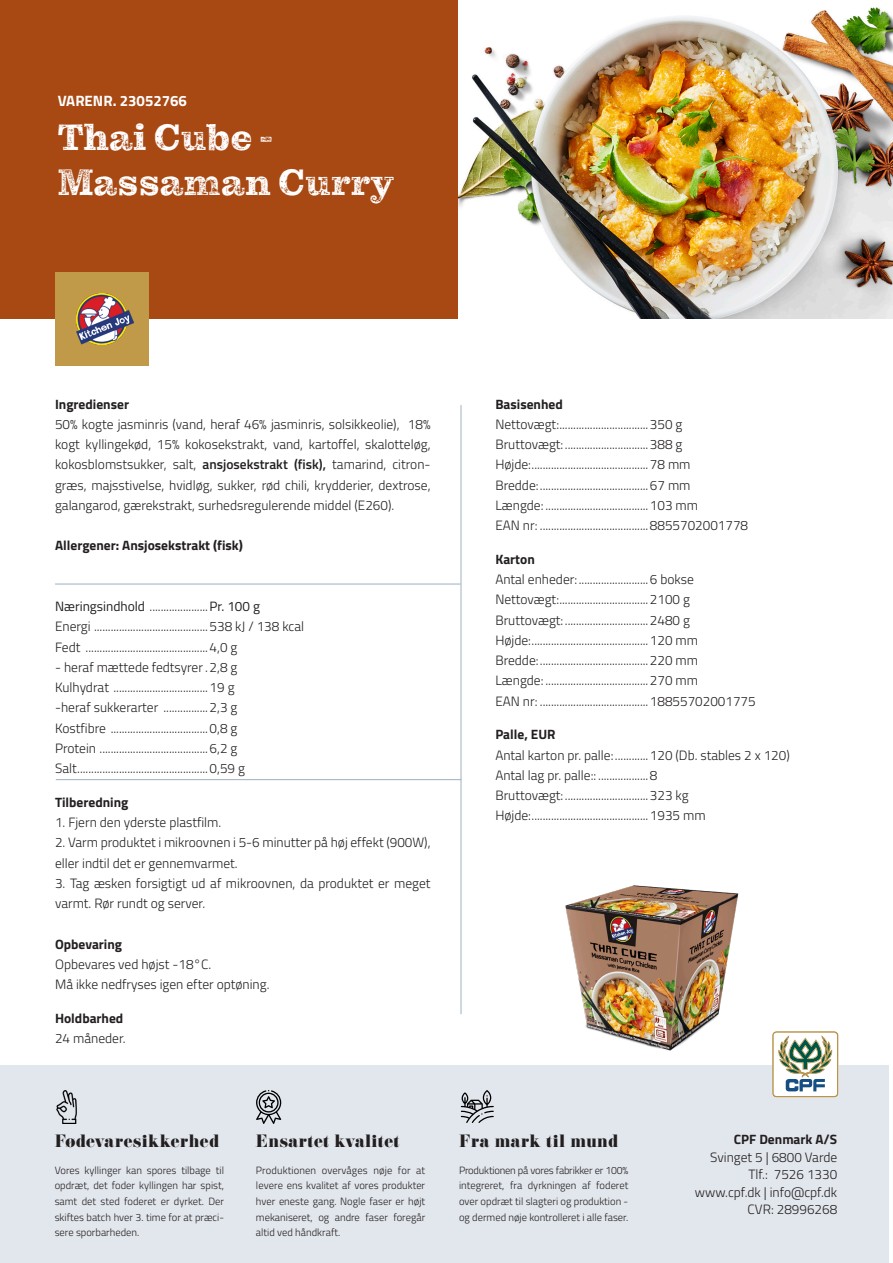
<style>
.page{position:relative;width:893px;height:1263px;background:#fff}
.page>*{position:absolute;margin:0;border:0;box-sizing:border-box;transform-origin:0 0}
.t1{font:37.5px "Pulpo Rust 75";color:#fff}
.Grundlæggende_afsnit{font:15.6px "Eloquent JF Pro";letter-spacing:.03em;color:#231f20}
.t2{font:700 15px "Titillium Web";color:#fff}
.t3{font:300 13.5px/20.2px "Titillium Web";color:#231f20}
.t4{font:700 13.5px "Titillium Web";color:#231f20}
.t5{font:13.5px "Titillium Web";color:#231f20}
.Grundlæggende_afsnit-2{font:300 10.5px/15.6px "Titillium Web";color:#231f20;text-align:justify}
.s1{font-weight:600}
.s2{font-weight:300}
</style>
<div class="page">
<div style="left:0;top:0;width:459px;height:318px;background:#a84813"></div>
<img style="left:459px;top:7px;width:434px;height:311px">
<div style="left:55px;top:272px;width:94px;height:94px;background:#c09949"></div>
<img style="left:76px;top:294px;width:58px;height:51px">
<img style="left:565px;top:885px;width:174px;height:166px">
<div style="left:0;top:1065px;width:889px;height:198px;background:#e2e7ed"></div>
<svg style="left:256px;top:1090px;width:25px;height:34px"></svg>
<img style="left:56px;top:1090px;width:21px;height:33px">
<svg style="left:461px;top:1090px;width:33px;height:33px"></svg>
<svg style="left:772px;top:1031px;width:66px;height:66px"></svg>
<hr style="left:461px;top:405px;width:1px;height:609px;background:#9fb0c2">
<hr style="left:56px;top:779px;width:405px;height:1px;background:#9fb0c2">
<hr style="left:55px;top:584px;width:406px;height:1px;background:#9fb0c2">
<p class="t2" style="left:58px;top:90px;width:131px">VARENR. 23052766</p>
<p class="t1" style="left:58px;top:115px;width:216px">Thai Cube -</p>
<p class="t1" style="left:58px;top:160px;width:337px">Massaman Curry</p>
<p class="t4" style="left:55px;top:394px;width:75px">Ingredienser</p>
<p class="t3" style="left:55px;top:413px;width:377px;text-align:justify">50% kogte jasminris (vand, heraf 46% jasminris, solsikkeolie), 18% kogt kyllingekød, 15% kokosekstrakt, vand, kartoffel, skalotteløg, kokosblomstsukker, salt, <span class="s1">ansjosekstrakt (fisk),</span> tamarind, citron&shy;græs, majsstivelse, hvidløg, sukker, rød chili, krydderier, dextrose, galangarod, gærekstrakt, surhedsregulerende middel (E260).</p>
<p class="t4" style="left:55px;top:535px;width:189px">Allergener: Ansjosekstrakt (fisk)</p>
<p class="t5" style="left:55px;top:596px;width:206px">Næringsindhold <span class="s2">.....................</span>Pr. 100 g</p>
<p class="t3" style="left:55px;top:616px;width:251px">Energi .........................................538 kJ / 138 kcal</p>
<p class="t3" style="left:55px;top:636px;width:184px">Fedt ............................................4,0 g</p>
<p class="t3" style="left:55px;top:656px;width:184px">- heraf mættede fedtsyrer .2,8 g</p>
<p class="t3" style="left:55px;top:677px;width:181px">Kulhydrat ..................................19 g</p>
<p class="t3" style="left:55px;top:697px;width:184px">-heraf sukkerarter ................2,3 g</p>
<p class="t3" style="left:55px;top:717px;width:184px">Kostfibre ...................................0,8 g</p>
<p class="t3" style="left:55px;top:737px;width:184px">Protein .......................................6,2 g</p>
<p class="t3" style="left:55px;top:758px;width:191px">Salt...............................................0,59 g</p>
<p class="t4" style="left:55px;top:792px;width:75px">Tilberedning</p>
<p class="t3" style="left:55px;top:812px;width:168px">1. Fjern den yderste plastfilm.</p>
<p class="t3" style="left:55px;top:832px;width:377px">2. Varm produktet i mikroovnen i 5-6 minutter på høj effekt (900W), eller indtil det er gennemvarmet.</p>
<p class="t3" style="left:55px;top:872px;width:377px">3. Tag æsken forsigtigt ud af mikroovnen, da produktet er meget varmt. Rør rundt og server.</p>
<p class="t4" style="left:55px;top:934px;width:69px">Opbevaring</p>
<p class="t3" style="left:55px;top:953px;width:158px">Opbevares ved højst -18°C.</p>
<p class="t3" style="left:55px;top:974px;width:216px">Må ikke nedfryses igen efter optøning.</p>
<p class="t4" style="left:55px;top:1008px;width:70px">Holdbarhed</p>
<p class="t3" style="left:55px;top:1028px;width:72px">24 måneder.</p>
<p class="t4" style="left:495px;top:394px;width:69px">Basisenhed</p>
<p class="t3" style="left:495px;top:413px;width:189px">Nettovægt:................................350 g</p>
<p class="t3" style="left:495px;top:434px;width:189px">Bruttovægt: ..............................388 g</p>
<p class="t3" style="left:495px;top:454px;width:197px">Højde:..........................................78 mm</p>
<p class="t3" style="left:495px;top:474px;width:197px">Bredde:.......................................67 mm</p>
<p class="t3" style="left:495px;top:494px;width:204px">Længde: .....................................103 mm</p>
<p class="t3" style="left:495px;top:515px;width:254px">EAN nr: .......................................8855702001778</p>
<p class="t4" style="left:495px;top:549px;width:41px">Karton</p>
<p class="t3" style="left:495px;top:569px;width:200px">Antal enheder: .........................6 bokse</p>
<p class="t3" style="left:495px;top:589px;width:196px">Nettovægt:................................2100 g</p>
<p class="t3" style="left:495px;top:609px;width:196px">Bruttovægt: ..............................2480 g</p>
<p class="t3" style="left:495px;top:629px;width:204px">Højde:..........................................120 mm</p>
<p class="t3" style="left:495px;top:650px;width:204px">Bredde:.......................................220 mm</p>
<p class="t3" style="left:495px;top:670px;width:204px">Længde: .....................................270 mm</p>
<p class="t3" style="left:495px;top:690px;width:262px">EAN nr: .......................................18855702001775</p>
<p class="t4" style="left:495px;top:724px;width:62px">Palle, EUR</p>
<p class="t3" style="left:495px;top:744px;width:296px">Antal karton pr. palle:............120 (Db. stables 2 x 120)</p>
<p class="t3" style="left:495px;top:764px;width:164px">Antal lag pr. palle:: ..................8</p>
<p class="t3" style="left:495px;top:785px;width:195px">Bruttovægt: ..............................323 kg</p>
<p class="t3" style="left:495px;top:805px;width:212px">Højde:..........................................1935 mm</p>
<p class="Grundlæggende_afsnit" style="left:55px;top:1132px;width:166px">Fødevaresikkerhed</p>
<p class="Grundlæggende_afsnit-2" style="left:55px;top:1162px;width:171px">Vores kyllinger kan spores tilbage til opdræt, det foder kyllingen har spist, samt det sted foderet er dyrket. Der skiftes batch hver 3. time for at præci&shy;sere sporbarheden.</p>
<p class="Grundlæggende_afsnit" style="left:256px;top:1132px;width:145px">Ensartet kvalitet</p>
<p class="Grundlæggende_afsnit-2" style="left:256px;top:1162px;width:171px">Produktionen overvåges nøje for at levere ens kvalitet af vores produkter hver eneste gang. Nogle faser er højt mekaniseret, og andre faser foregår altid ved håndkraft.</p>
<p class="Grundlæggende_afsnit" style="left:459px;top:1132px;width:160px">Fra mark til mund</p>
<p class="t4" style="left:734px;top:1129px;width:105px">CPF Denmark A/S</p>
<p class="t3" style="left:710px;top:1146px;width:128px">Svinget 5 | 6800 Varde</p>
<p class="t3" style="left:748px;top:1164px;width:90px">Tlf.: 7526 1330</p>
<p class="t3" style="left:695px;top:1181px;width:144px">www.cpf.dk | info@cpf.dk</p>
<p class="t3" style="left:748px;top:1199px;width:91px">CVR: 28996268</p>
<p class="Grundlæggende_afsnit-2" style="left:459px;top:1162px;width:171px">Produktionen på vores fabrikker er 100% integreret, fra dyrkningen af foderet over opdræt til slagteri og produktion - og dermed nøje kontrolleret i alle faser.</p>
</div>
